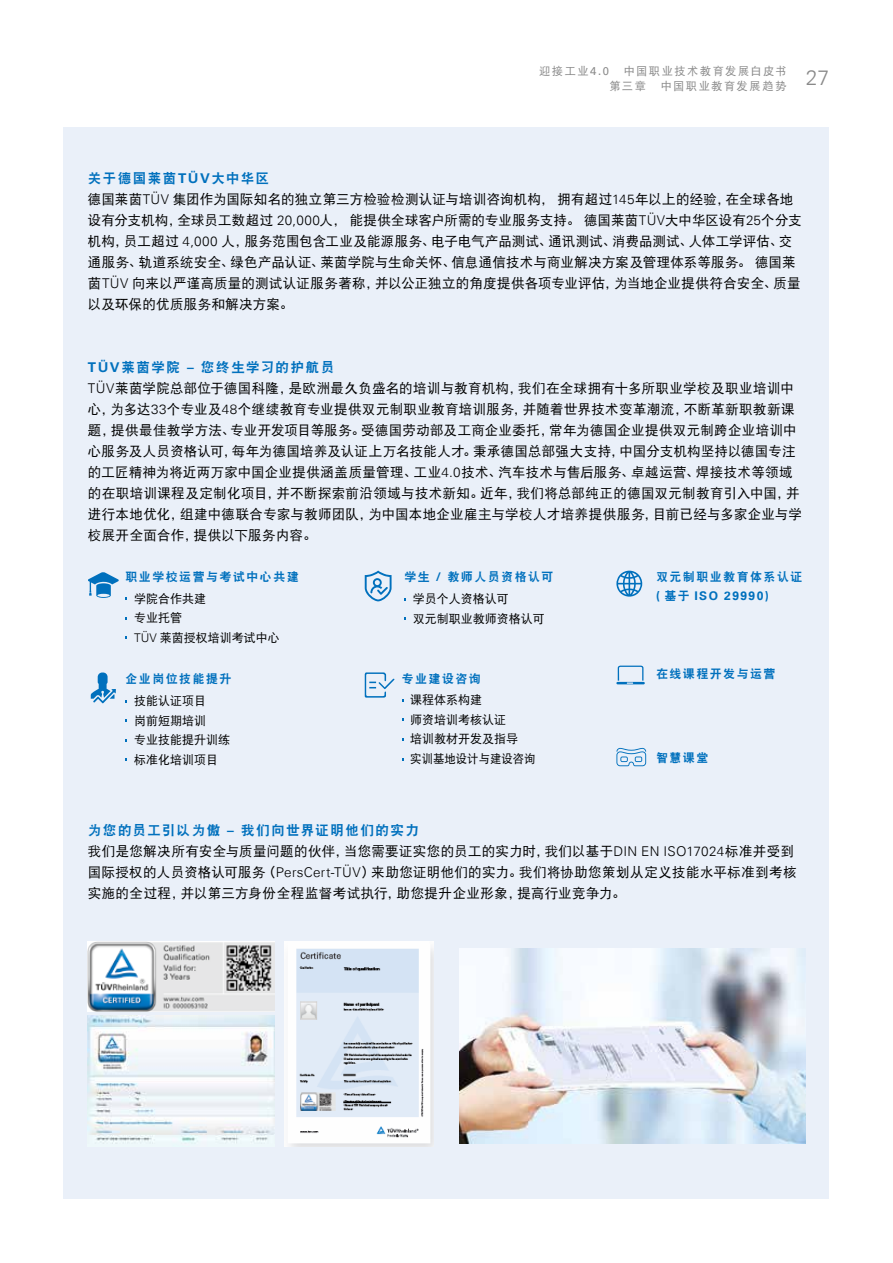
<style>
.page{position:relative;width:893px;height:1263px;background:#fff}
.page>*{position:absolute;margin:0;border:0;box-sizing:border-box;transform-origin:0 0}
.t1{font:300 21px "Univers Com 45";color:#898989}
.t2{font:13.5px/21px "DFP Hei W5";letter-spacing:.02em;color:#000}
.t3{font:13.5px "DFP Hei W9";letter-spacing:.11em;color:#0070bd}
.t4{font:12px/19.5px "DFP Hei W5";color:#000}
.t5{font:12px "DFP Hei W9";letter-spacing:.12em;color:#0070bd}
.t6{font:700 12px "Univers Com 65";letter-spacing:.12em;color:#0070bd}
.t7{font:11.25px/15px "DFP Hei W5";letter-spacing:.13em;color:#898989}
.s1{font-family:"Univers Com 55 Roman"}
.s2{font-family:"Univers Com 65";font-weight:700}
.s3{font-family:"Univers Com 45";font-weight:300}
.s4{font-family:"DFP Hei W9";font-weight:400}
</style>
<div class="page">
<div style="left:64px;top:128px;width:765px;height:1071px;background:#eaf0f9"></div>
<img style="left:284px;top:942px;width:150px;height:204px">
<img style="left:88px;top:1016px;width:187px;height:128px">
<img style="left:88px;top:942px;width:187px;height:69px">
<img style="left:459px;top:948px;width:346px;height:196px">
<svg style="left:365px;top:672px;width:30px;height:26px"></svg>
<hr style="left:616px;top:682px;width:29px;height:2px;background:#0070bd">
<svg style="left:618px;top:666px;width:25px;height:18px"></svg>
<svg style="left:88px;top:572px;width:31px;height:26px"></svg>
<svg style="left:365px;top:571px;width:27px;height:30px"></svg>
<svg style="left:616px;top:748px;width:30px;height:18px"></svg>
<svg style="left:616px;top:571px;width:26px;height:26px"></svg>
<svg style="left:91px;top:672px;width:25px;height:31px"></svg>
<p class="t7" style="left:539px;top:64px;width:71px">迎接工业<span class="s1">4.0</span></p>
<p class="t7" style="left:609px;top:64px;width:179px;text-indent:14px">中国职业技术教育发展白皮书第三章</p>
<p class="t7" style="left:661px;top:79px;width:127px">中国职业教育发展趋势</p>
<h1 class="t1" style="left:806px;top:65px;width:25px">27</h1>
<p class="t3" style="left:88px;top:172px;width:183px">关于德国莱茵<span class="s2">TÜV</span>大中华区</p>
<p class="t2" style="left:88px;top:189px;width:715px">德国莱茵<span class="s3">TÜV</span> 集团作为国际知名的独立第三方检验检测认证与培训咨询机构，拥有超过<span class="s3">145</span>年以上的经验，在全球各地设有分支机构，全球员工数超过 <span class="s3">20,000</span>人，能提供全球客户所需的专业服务支持。德国莱茵<span class="s3">TÜV</span>大中华区设有<span class="s3">25</span>个分支机构，员工超过 <span class="s3">4,000</span> 人，服务范围包含工业及能源服务、电子电气产品测试、通讯测试、消费品测试、人体工学评估、交通服务、轨道系统安全、绿色产品认证、莱茵学院与生命关怀、信息通信技术与商业解决方案及管理体系等服务。德国莱茵<span class="s3">TÜV</span> 向来以严谨高质量的测试认证服务著称，并以公正独立的角度提供各项专业评估，为当地企业提供符合安全、质量以及环保的优质服务和解决方案。</p>
<p class="t3" style="left:88px;top:361px;width:248px"><span class="s2">TÜV</span>莱茵学院 <span class="s2">–</span> 您终生学习的护航员</p>
<p class="t2" style="left:88px;top:378px;width:716px"><span class="s3">TÜV</span>莱茵学院总部位于德国科隆，是欧洲最久负盛名的培训与教育机构，我们在全球拥有十多所职业学校及职业培训中心，为多达<span class="s3">33</span>个专业及<span class="s3">48</span>个继续教育专业提供双元制职业教育培训服务，并随着世界技术变革潮流，不断革新职教新课题，提供最佳教学方法、专业开发项目等服务。受德国劳动部及工商企业委托，常年为德国企业提供双元制跨企业培训中心服务及人员资格认可，每年为德国培养及认证上万名技能人才。秉承德国总部强大支持，中国分支机构坚持以德国专注的工匠精神为将近两万家中国企业提供涵盖质量管理、工业<span class="s3">4.0</span>技术、汽车技术与售后服务、卓越运营、焊接技术等领域的在职培训课程及定制化项目，并不断探索前沿领域与技术新知。近年，我们将总部纯正的德国双元制教育引入中国，并进行本地优化，组建中德联合专家与教师团队，为中国本地企业雇主与学校人才培养提供服务，目前已经与多家企业与学校展开全面合作，提供以下服务内容。</p>
<p class="t5" style="left:125px;top:571px;width:175px">职业学校运营与考试中心共建</p>
<p class="t4" style="left:134px;top:588px;width:147px">学院合作共建<br>专业托管<br><span class="s3">TÜV</span> 莱茵授权培训考试中心</p>
<p class="t5" style="left:125px;top:672px;width:108px">企业岗位技能提升</p>
<p class="t4" style="left:134px;top:691px;width:97px">技能认证项目<br>岗前短期培训<br>专业技能提升训练标准化培训项目</p>
<p class="t5" style="left:404px;top:571px;width:151px">学生 <span class="s2">/</span> 教师人员资格认可</p>
<p class="t4" style="left:413px;top:589px;width:133px">学员个人资格认可<br>双元制职业教师资格认可</p>
<p class="t5" style="left:402px;top:672px;width:81px">专业建设咨询</p>
<p class="t4" style="left:410px;top:690px;width:127px">课程体系构建<br>师资培训考核认证<br>培训教材开发及指导<br>实训基地设计与建设咨询</p>
<p class="t5" style="left:656px;top:571px;width:148px">双元制职业教育体系认证</p>
<p class="t6" style="left:656px;top:589px;width:114px">( <span class="s4">基于</span> ISO 29990)</p>
<p class="t5" style="left:656px;top:668px;width:121px">在线课程开发与运营</p>
<p class="t5" style="left:656px;top:751px;width:54px">智慧课堂</p>
<p class="t3" style="left:88px;top:824px;width:333px">为您的员工引以为傲 <span class="s2">–</span> 我们向世界证明他们的实力</p>
<p class="t2" style="left:88px;top:841px;width:710px">我们是您解决所有安全与质量问题的伙伴，当您需要证实您的员工的实力时，我们以基于<span class="s3">DIN EN ISO17024</span>标准并受到国际授权的人员资格认可服务（<span class="s3">PersCert-TÜV</span>）来助您证明他们的实力。我们将协助您策划从定义技能水平标准到考核实施的全过程，并以第三方身份全程监督考试执行，助您提升企业形象，提高行业竞争力。</p>
</div>
